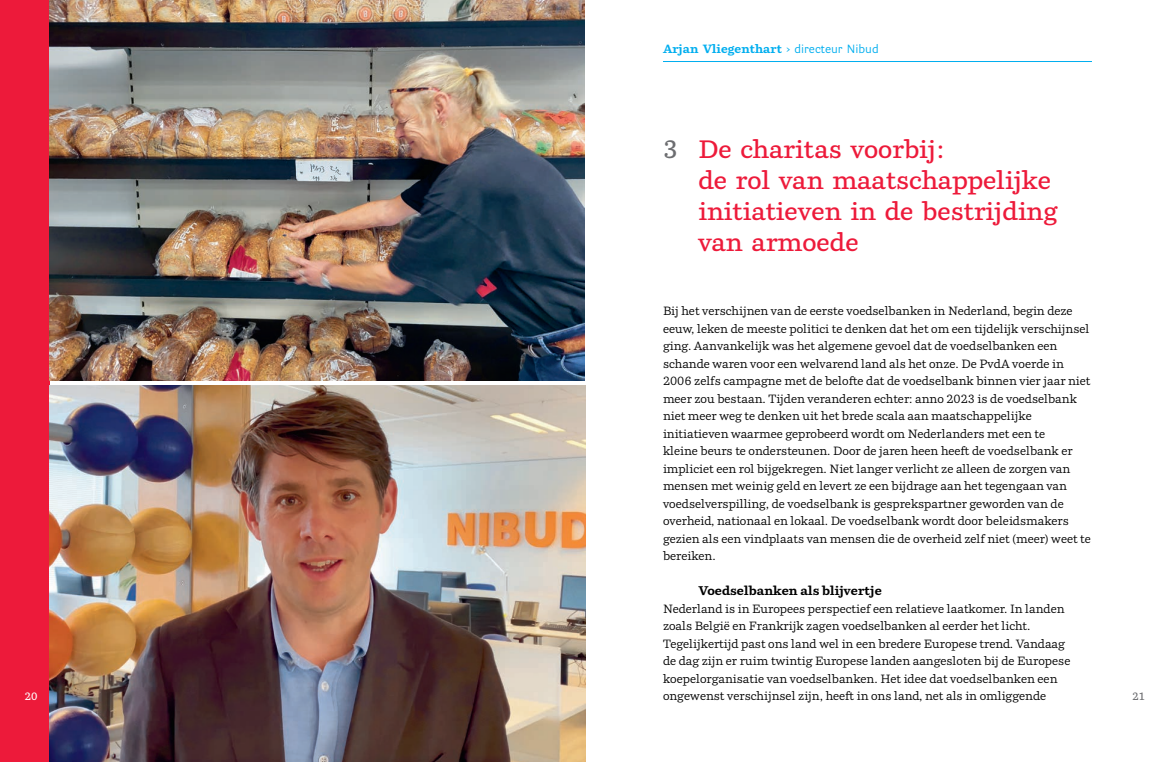
<style>
.page{position:relative;width:1170px;height:762px;background:#fff}
.page>*{position:absolute;margin:0;border:0;box-sizing:border-box;transform-origin:0 0}
.t1{font:600 25px/31.2px "Parry";color:#ed1a3a}
.t2{font:700 12.5px "Parry";color:#000001}
.t3{font:11.88px/17.5px "Parry";color:#000001}
.t4{font:700 11.88px "Parry";color:#00aeef}
.t5{font:600 10.62px "Parry";color:#fff}
.t6{font:600 10.62px "Parry";color:#6c6d70}
.s1{font-family:"Parry Grotesque";font-weight:400}
.s2{color:#6c6d70}
</style>
<div class="page">
<hr style="left:663px;top:61px;width:428px;height:1px;background:#00aeef">
<div style="left:0;top:0;width:50px;height:762px;background:#ed1a3a"></div>
<img style="left:50px;top:0;width:535px;height:381px">
<img style="left:50px;top:385px;width:535px;height:377px">
<p class="t4" style="left:663px;top:40px;width:217px">Arjan Vliegenthart <span class="s1">› directeur Nibud</span></p>
<h1 class="t1" style="left:698px;top:133px;width:361px;text-indent:-35px"><span class="s2">3</span> De charitas voorbij:<br>de rol van maatschappelijke initiatieven in de bestrijding van armoede</h1>
<p class="t3" style="left:663px;top:302px;width:429px">Bij het verschijnen van de eerste voedselbanken in Nederland, begin deze eeuw, leken de meeste politici te denken dat het om een tijdelijk verschijnsel ging. Aanvankelijk was het algemene gevoel dat de voedselbanken een schande waren voor een welvarend land als het onze. De PvdA voerde in 2006 zelfs campagne met de belofte dat de voedselbank binnen vier jaar niet meer zou bestaan. Tijden veranderen echter: anno 2023 is de voedselbank niet meer weg te denken uit het brede scala aan maatschappelijke initiatieven waarmee geprobeerd wordt om Nederlanders met een te<br>kleine beurs te ondersteunen. Door de jaren heen heeft de voedselbank er impliciet een rol bijgekregen. Niet langer verlicht ze alleen de zorgen van mensen met weinig geld en levert ze een bijdrage aan het tegengaan van voedselverspilling, de voedselbank is gesprekspartner geworden van de overheid, nationaal en lokaal. De voedselbank wordt door beleidsmakers gezien als een vindplaats van mensen die de overheid zelf niet (meer) weet te bereiken.</p>
<p class="t2" style="left:698px;top:582px;width:185px">Voedselbanken als blijvertje</p>
<p class="t3" style="left:663px;top:599px;width:409px">Nederland is in Europees perspectief een relatieve laatkomer. In landen zoals België en Frankrijk zagen voedselbanken al eerder het licht.<br>Tegelijkertijd past ons land wel in een bredere Europese trend. Vandaag de dag zijn er ruim twintig Europese landen aangesloten bij de Europese koepelorganisatie van voedselbanken. Het idee dat voedselbanken een ongewenst verschijnsel zijn, heeft in ons land, net als in omliggende</p>
<p class="t5" style="left:25px;top:689px;width:14px">20</p>
<p class="t6" style="left:1132px;top:689px;width:14px">21</p>
</div>
